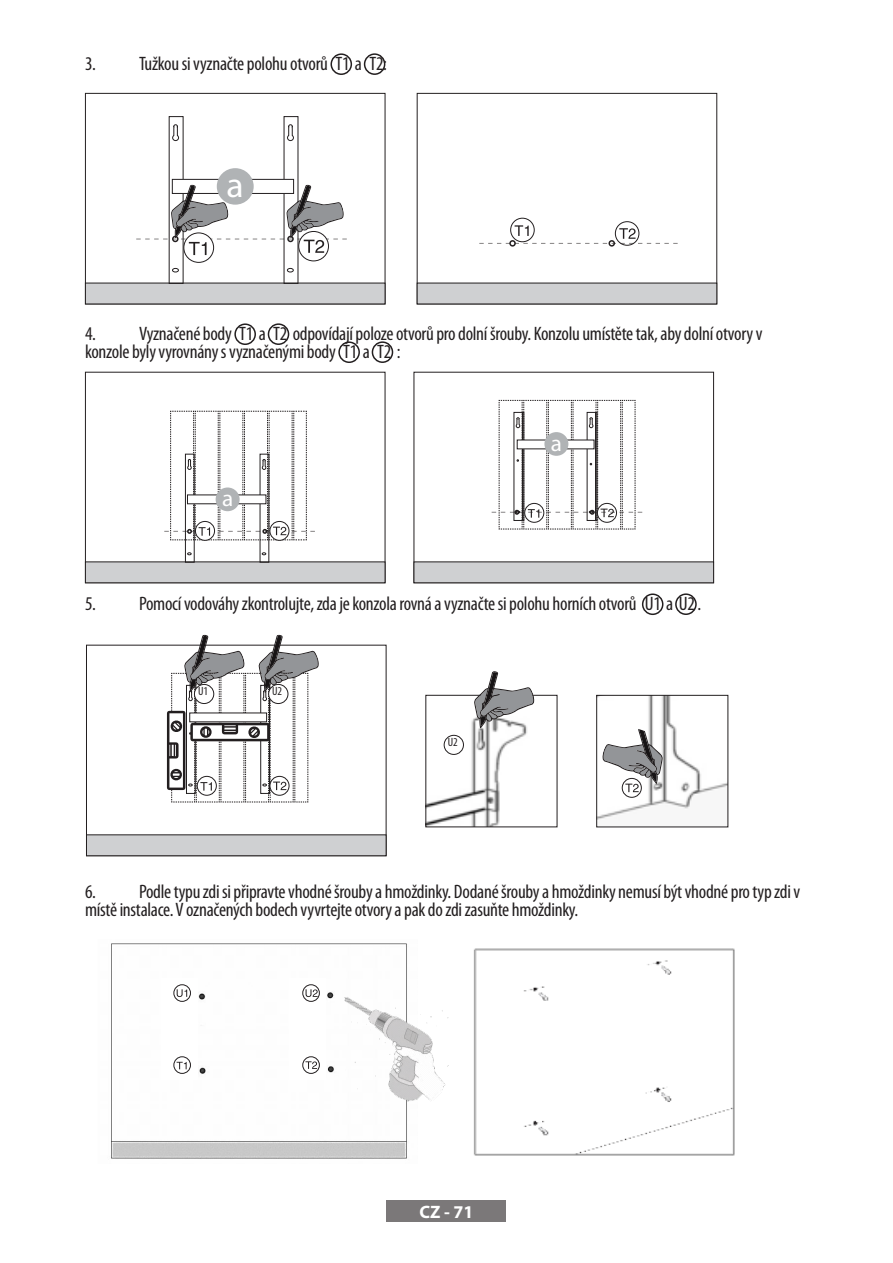
<style>
.page{position:relative;width:893px;height:1263px;background:#fff}
.page>*{position:absolute;margin:0;border:0;box-sizing:border-box;transform-origin:0 0}
.t1{font:35.25px "Myriad Pro";color:#fff}
.t2{font:22.95px "Myriad Pro";color:#fff}
.t3{font:condensed 19.5px/18px "Myriad Pro";letter-spacing:-.015em;color:#231f20}
.t4{font:700 18px "Myriad Pro";color:#fff}
.testo{font:condensed 12px "Myriad Pro";color:#231f20}
</style>
<div class="page">
<div style="left:386px;top:1200px;width:119px;height:21px;background:#7b7879"></div>
<div style="left:330px;top:53px;width:22px;height:22px;border:2px solid #231f20;border-radius:50%"></div>
<div style="left:364px;top:53px;width:21px;height:22px;border:2px solid #231f20;border-radius:50%"></div>
<svg style="left:511px;top:218px;width:23px;height:24px"></svg>
<div style="left:510px;top:218px;width:25px;height:24px;border:1px solid #231f20;border-radius:50%"></div>
<div style="left:615px;top:221px;width:24px;height:25px;border:1px solid #231f20;border-radius:50%"></div>
<div style="left:417px;top:93px;width:300px;height:211px;border:1px solid #231f20"></div>
<div style="left:417px;top:283px;width:300px;height:21px;background:#cfd0d2"></div>
<div style="left:509px;top:240px;width:7px;height:7px;border:2px solid #231f20;border-radius:50%"></div>
<div style="left:608px;top:240px;width:7px;height:7px;border:2px solid #231f20;border-radius:50%"></div>
<svg style="left:479px;top:225px;width:199px;height:19px"></svg>
<div style="left:85px;top:93px;width:300px;height:211px;border:1px solid #231f20"></div>
<div style="left:85px;top:283px;width:300px;height:21px;background:#cfd0d2"></div>
<svg style="left:172px;top:124px;width:7px;height:17px"></svg>
<svg style="left:172px;top:268px;width:7px;height:4px"></svg>
<svg style="left:287px;top:124px;width:7px;height:17px"></svg>
<svg style="left:287px;top:268px;width:7px;height:4px"></svg>
<div style="left:172px;top:179px;width:122px;height:15px;border:1px solid #231f20"></div>
<svg style="left:184px;top:233px;width:30px;height:29px"></svg>
<div style="left:183px;top:233px;width:31px;height:30px;border:1px solid #231f20;border-radius:50%"></div>
<svg style="left:299px;top:231px;width:29px;height:30px"></svg>
<div style="left:298px;top:231px;width:31px;height:30px;border:1px solid #231f20;border-radius:50%"></div>
<div style="left:217px;top:168px;width:37px;height:37px;background:#b0b3b5;border-radius:50%"></div>
<svg style="left:136px;top:185px;width:211px;height:70px"></svg>
<div style="left:234px;top:323px;width:22px;height:22px;border:2px solid #231f20;border-radius:50%"></div>
<div style="left:268px;top:323px;width:21px;height:22px;border:2px solid #231f20;border-radius:50%"></div>
<div style="left:338px;top:341px;width:22px;height:22px;border:2px solid #231f20;border-radius:50%"></div>
<div style="left:372px;top:341px;width:21px;height:22px;border:2px solid #231f20;border-radius:50%"></div>
<div style="left:414px;top:562px;width:300px;height:21px;background:#cfd0d2"></div>
<div style="left:414px;top:561px;width:300px;height:22px;border:1px solid #231f20"></div>
<div style="left:85px;top:562px;width:300px;height:21px;background:#cfd0d2"></div>
<div style="left:85px;top:561px;width:300px;height:22px;border:1px solid #231f20"></div>
<div style="left:185px;top:454px;width:10px;height:109px;border:1px solid #231f20"></div>
<svg style="left:187px;top:552px;width:5px;height:3px"></svg>
<svg style="left:262px;top:552px;width:4px;height:3px"></svg>
<svg style="left:164px;top:411px;width:151px;height:130px"></svg>
<div style="left:216px;top:487px;width:24px;height:24px;background:#b0b3b5;border-radius:50%"></div>
<svg style="left:492px;top:400px;width:150px;height:130px"></svg>
<div style="left:642px;top:593px;width:21px;height:22px;border:2px solid #231f20;border-radius:50%"></div>
<div style="left:675px;top:593px;width:22px;height:22px;border:2px solid #231f20;border-radius:50%"></div>
<div style="left:86px;top:835px;width:300px;height:21px;background:#cfd0d2"></div>
<div style="left:86px;top:834px;width:300px;height:22px;border:1px solid #231f20"></div>
<svg style="left:167px;top:635px;width:152px;height:168px"></svg>
<img style="left:427px;top:699px;width:108px;height:126px">
<div style="left:444px;top:735px;width:19px;height:19px;background:#fff;border-radius:50%"></div>
<div style="left:444px;top:735px;width:20px;height:20px;border:1px solid #231f20;border-radius:50%"></div>
<svg style="left:474px;top:671px;width:60px;height:57px"></svg>
<img style="left:598px;top:697px;width:128px;height:123px">
<div style="left:596px;top:695px;width:132px;height:132px;border:1px solid #231f20"></div>
<svg style="left:622px;top:778px;width:19px;height:19px"></svg>
<div style="left:622px;top:778px;width:20px;height:20px;border:1px solid #231f20;border-radius:50%"></div>
<svg style="left:602px;top:727px;width:61px;height:65px"></svg>
<img style="left:473px;top:948px;width:262px;height:208px">
<img style="left:111px;top:943px;width:296px;height:216px">
<img style="left:344px;top:996px;width:104px;height:107px">
<div style="left:161px;top:978px;width:36px;height:101px;background:#fff"></div>
<div style="left:289px;top:978px;width:36px;height:101px;background:#fff"></div>
<div style="left:174px;top:1056px;width:17px;height:18px;border:1px solid #231f20;border-radius:50%"></div>
<svg style="left:177px;top:1053px;width:22px;height:19px"></svg>
<div style="left:302px;top:1056px;width:18px;height:18px;border:1px solid #231f20;border-radius:50%"></div>
<svg style="left:305px;top:1056px;width:15px;height:16px"></svg>
<svg style="left:303px;top:985px;width:16px;height:16px"></svg>
<div style="left:302px;top:984px;width:18px;height:18px;border:1px solid #231f20;border-radius:50%"></div>
<svg style="left:306px;top:984px;width:14px;height:18px"></svg>
<div style="left:174px;top:984px;width:17px;height:18px;border:1px solid #231f20;border-radius:50%"></div>
<svg style="left:176px;top:984px;width:15px;height:18px"></svg>
<p class="t3" style="left:85px;top:55px;width:303px">3. Tužkou si vyznačte polohu otvorů T1 a T2:</p>
<h1 class="t1" style="left:227px;top:165px;width:19px">a</h1>
<p class="t3" style="left:85px;top:325px;width:679px">4. Vyznačené body T1 a T2 odpovídají poloze otvorů pro dolní šrouby. Konzolu umístěte tak, aby dolní otvory v konzole byly vyrovnány s vyznačenými body T1 a T2 :</p>
<p class="t2" style="left:222px;top:486px;width:13px">a</p>
<p class="t2" style="left:551px;top:430px;width:13px">a</p>
<p class="t3" style="left:85px;top:595px;width:618px">5. Pomocí vodováhy zkontrolujte, zda je konzola rovná a vyznačte si polohu horních otvorů U1 a U2 .</p>
<p class="testo" style="left:198px;top:685px;width:11px">U1</p>
<p class="testo" style="left:272px;top:685px;width:11px">U2</p>
<p class="testo" style="left:448px;top:736px;width:11px">U2</p>
<p class="t3" style="left:85px;top:883px;width:717px">6. Podle typu zdi si připravte vhodné šrouby a hmoždinky. Dodané šrouby a hmoždinky nemusí být vhodné pro typ zdi v místě instalace. V označených bodech vyvrtejte otvory a pak do zdi zasuňte hmoždinky.</p>
<p class="t4" style="left:419px;top:1201px;width:56px">CZ - 71</p>
</div>
